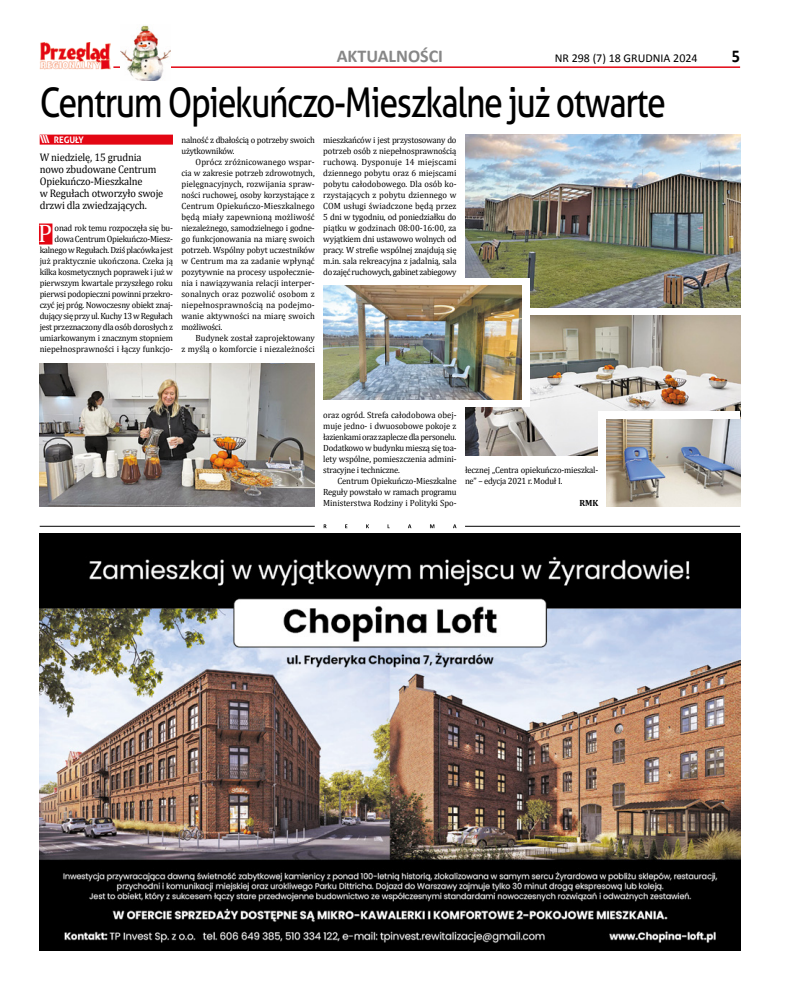
<style>
.page{position:relative;width:794px;height:993px;background:#fff}
.page>*{position:absolute;margin:0;border:0;box-sizing:border-box;transform-origin:0 0}
.t1{font:41px "Aller";letter-spacing:-.04em;color:#000;scale:.82 1}
.t2{font:25.5px "Cambria";color:#fff;scale:.96 1}
.t3{font:700 18px "Calibri";color:#878787}
.t4{font:700 18px "Calibri";color:#000;scale:.9 1}
.t5{font:12px "Calibri";color:#000}
.t6{font:11px/12px "Cambria";letter-spacing:-.015em;color:#000;scale:.95 1}
.t7{font:9px/11px "Cambria";letter-spacing:-.025em;color:#000;text-align:justify;scale:.96 1}
.t8{font:9px/11px "Cambria";color:#000;text-align:right;scale:.96 1}
.t9{font:700 9px "Aller";color:#fff;scale:.96 1}
.t10{font:700 9px "Cambria";color:#000;scale:.96 1}
.s1{font-size:11px}
</style>
<div class="page">
<hr style="left:113px;top:66px;width:627px;height:2px;background:#e30613">
<img style="left:39px;top:43px;width:71px;height:27px">
<img style="left:120px;top:25px;width:51px;height:56px">
<img style="left:40px;top:533px;width:700px;height:417px">
<div style="left:40px;top:134px;width:133px;height:10px;background:#e30613"></div>
<div style="left:39px;top:223px;width:13px;height:21px;background:#e30613"></div>
<img style="left:465px;top:135px;width:275px;height:172px">
<img style="left:40px;top:363px;width:275px;height:143px">
<img style="left:465px;top:316px;width:275px;height:140px">
<div style="left:323px;top:278px;width:207px;height:128px;background:#fff"></div>
<img style="left:323px;top:285px;width:199px;height:114px">
<div style="left:598px;top:411px;width:142px;height:94px;background:#fff"></div>
<img style="left:607px;top:419px;width:133px;height:87px">
<hr style="left:40px;top:526px;width:275px;height:1px;background:#000">
<hr style="left:465px;top:526px;width:275px;height:1px;background:#000">
<svg style="left:324px;top:524px;width:132px;height:4px"></svg>
<h3 class="t3" style="left:337px;top:45px;width:108px">AKTUALNOŚCI</h3>
<h3 class="t5" style="left:555px;top:51px;width:144px">NR 298 (7) 18 GRUDNIA 2024</h3>
<h3 class="t4" style="left:731px;top:45px;width:11px">5</h3>
<h1 class="t1" style="left:40px;top:77px;width:765px">Centrum Opiekuńczo-Mieszkalne już otwarte</h1>
<p class="t9" style="left:40px;top:134px;width:48px"><span class="s1">\\\</span> REGUŁY</p>
<p class="t6" style="left:40px;top:151px;width:132px">W niedzielę, 15 grudnia nowo zbudowane Centrum<br>Opiekuńczo-Mieszkalne<br>w Regułach otworzyło swoje drzwi dla zwiedzających.</p>
<h2 class="t2" style="left:38px;top:218px;width:16px">P</h2>
<p class="t7" style="left:40px;top:222px;width:140px;text-align:right">onad rok temu rozpoczęła się bu&shy;dowa Centrum Opiekuńczo-Miesz&shy;kalnego w Regułach. Dziś placówka jest już praktycznie ukończona. Czeka ją kilka kosmetycznych poprawek i już w pierwszym kwartale przyszłego roku pierwsi podopieczni powinni przekro&shy;czyć jej próg. Nowoczesny obiekt znaj&shy;dujący się przy ul. Kuchy 13 w Regułach jest przeznaczony dla osób dorosłych z umiarkowanym i znacznym stopniem niepełnosprawności i łączy funkcjo-</p>
<p class="t7" style="left:181px;top:134px;width:140px">nalność z dbałością o potrzeby swoich użytkowników.</p>
<p class="t7" style="left:181px;top:156px;width:140px;text-indent:14px">Oprócz zróżnicowanego wspar&shy;cia w zakresie potrzeb zdrowotnych, pielęgnacyjnych, rozwijania spraw&shy;ności ruchowej, osoby korzystające z Centrum Opiekuńczo-Mieszkalnego będą miały zapewnioną możliwość niezależnego, samodzielnego i godne&shy;go funkcjonowania na miarę swoich potrzeb. Wspólny pobyt uczestników w Centrum ma za zadanie wpłynąć pozytywnie na procesy uspołecznie&shy;nia i nawiązywania relacji interper&shy;sonalnych oraz pozwolić osobom z niepełnosprawnością na podejmo&shy;wanie aktywności na miarę swoich możliwości.</p>
<p class="t8" style="left:181px;top:332px;width:140px">Budynek został zaprojektowany<br>z myślą o komforcie i niezależności</p>
<p class="t7" style="left:323px;top:134px;width:140px">mieszkańców i jest przystosowany do potrzeb osób z niepełnosprawnością ruchową. Dysponuje 14 miejscami dziennego pobytu oraz 6 miejscami pobytu całodobowego. Dla osób ko&shy;rzystających z pobytu dziennego w COM usługi świadczone będą przez 5 dni w tygodniu, od poniedziałku do piątku w godzinach 08:00-16:00, za wyjątkiem dni ustawowo wolnych od pracy. W strefie wspólnej znajdują się m.in. sala rekreacyjna z jadalnią, sala do zajęć ruchowych, gabinet zabiegowy</p>
<p class="t7" style="left:323px;top:409px;width:140px">oraz ogród. Strefa całodobowa obej&shy;muje jedno- i dwuosobowe pokoje z łazienkami oraz zaplecze dla personelu.<br>Dodatkowo w budynku mieszą się toa&shy;lety wspólne, pomieszczenia admini&shy;stracyjne i techniczne.</p>
<p class="t7" style="left:323px;top:475px;width:140px;text-indent:14px">Centrum Opiekuńczo-Mieszkalne Reguły powstało w ramach programu Ministerstwa Rodziny i Polityki Spo-</p>
<p class="t7" style="left:465px;top:464px;width:140px">łecznej „Centra opiekuńczo-mieszkal&shy;ne” – edycja 2021 r. Moduł I.</p>
<p class="t10" style="left:579px;top:497px;width:21px">RMK</p>
</div>
